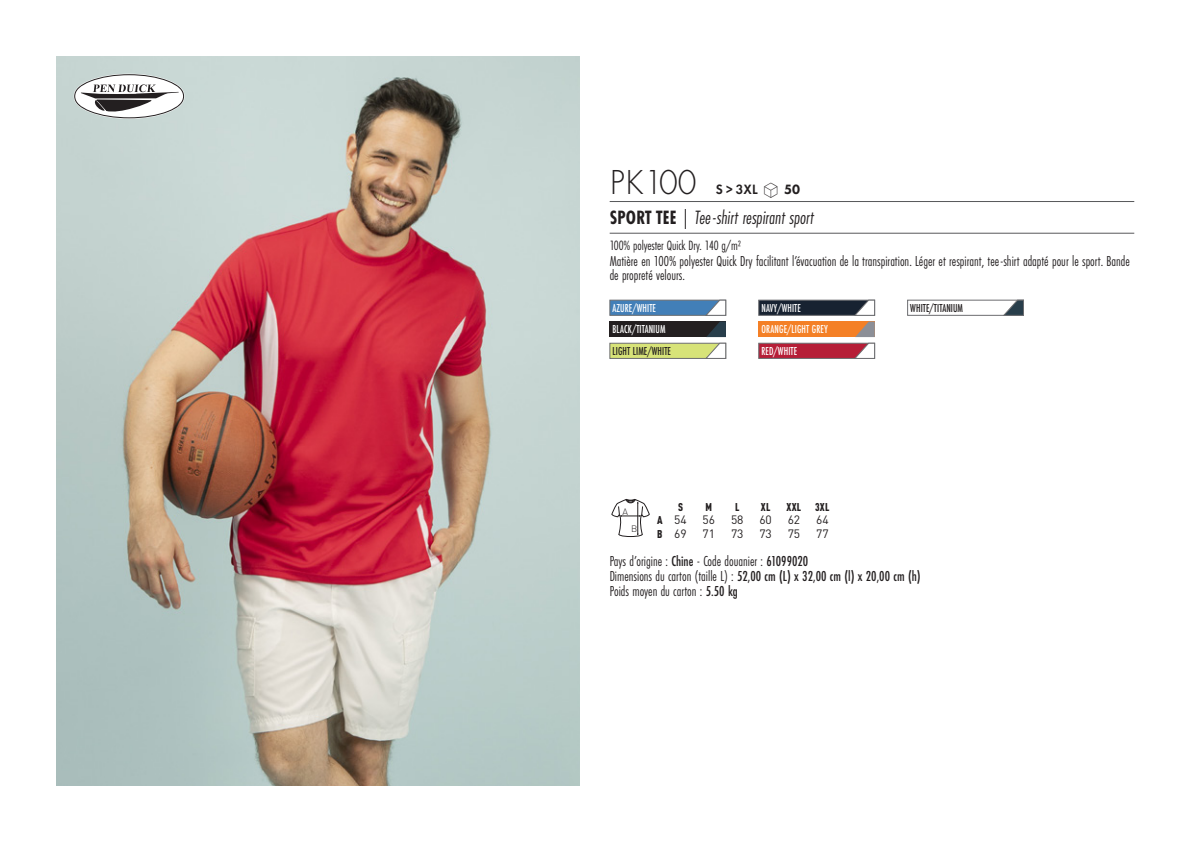
<style>
.page{position:relative;width:1191px;height:842px;background:#fff}
.page>*{position:absolute;margin:0;border:0;box-sizing:border-box;transform-origin:0 0}
.t1{font:300 36px "Futura PT";color:#231f20;scale:.95 1}
.t2{font:italic 20px "Futura PT Cond";color:#231f20;scale:.95 1}
.t3{font:15px/14px "Futura PT Cond";color:#231f20;scale:.95 1}
.t4{font:500 15px "Futura PT Cond";color:#231f20;scale:.95 1}
.grammage_2020{font:14px "Futura PT Cond";letter-spacing:-.005em;color:#231f20;scale:.95 1}
.t5{font:600 14px "Futura PT";color:#231f20;scale:.95 1}
.Coloris_nuancier{font:500 12px "Futura PT Cond";letter-spacing:.01em;color:#fff;scale:.9 1}
.Coloris_nuancier_bla{font:500 12px "Futura PT Cond";letter-spacing:.01em;color:#fff;scale:.9 1}
.Coloris_nuancier-2{font:500 12px "Futura PT Cond";letter-spacing:.01em;color:#231f20;scale:.9 1}
._88_tailles_tab_maig{font:12px "DIN Pro";color:#231f20}
._88_tailles_tab_maig-2{font:900 condensed 11.2px "DIN Pro";letter-spacing:.02em;color:#231f20;scale:.95 1}
.t6{font:300 9.2px "DIN";color:#231f20}
.s1{font-family:"Linotype Shapeshifter";font-weight:400;font-size:20px}
.s2{font-weight:800}
.s3{font-weight:700;font-style:normal}
.s4{font-weight:900;font-stretch:condensed;font-size:11.2px}
.s5{font-weight:500}
.s6{font-weight:400}
</style>
<div class="page">
<img style="left:57px;top:57px;width:522px;height:728px">
<svg style="left:74px;top:74px;width:111px;height:45px"></svg>
<div style="left:609px;top:300px;width:117px;height:15px;background:#427fb8;border:1px solid #6c6d70"></div>
<div style="left:609px;top:321px;width:117px;height:16px;background:#231f20"></div>
<svg style="left:705px;top:300px;width:21px;height:37px"></svg>
<div style="left:609px;top:343px;width:117px;height:16px;background:#d7e378;border:1px solid #6c6d70"></div>
<svg style="left:705px;top:343px;width:21px;height:16px"></svg>
<div style="left:758px;top:300px;width:116px;height:15px;background:#172231;border:1px solid #6c6d70"></div>
<div style="left:758px;top:321px;width:116px;height:16px;background:#f48026"></div>
<svg style="left:854px;top:300px;width:21px;height:37px"></svg>
<div style="left:758px;top:343px;width:116px;height:16px;background:#b61e37;border:1px solid #6c6d70"></div>
<svg style="left:854px;top:343px;width:21px;height:16px"></svg>
<div style="left:907px;top:300px;width:116px;height:15px;background:#fff;border:1px solid #6c6d70"></div>
<svg style="left:1003px;top:300px;width:21px;height:16px"></svg>
<svg style="left:611px;top:499px;width:38px;height:38px"></svg>
<hr style="left:609px;top:201px;width:525px;height:1px;background:#57585a">
<hr style="left:609px;top:233px;width:525px;height:1px;background:#57585a">
<p class="t1" style="left:610px;top:162px;width:93px">PK100</p>
<p class="t5" style="left:716px;top:181px;width:90px">S &gt; 3XL <span class="s1">S</span> <span class="s2">50</span></p>
<p class="t2" style="left:610px;top:206px;width:216px"><span class="s3">SPORT TEE</span> | Tee-shirt respirant sport</p>
<p class="grammage_2020" style="left:609px;top:238px;width:140px">100% polyester Quick Dry. 140 g/m2</p>
<p class="t3" style="left:609px;top:254px;width:549px">Matière en 100% polyester Quick Dry facilitant l’évacuation de la transpiration. Léger et respirant, tee-shirt adapté pour le sport. Bande de propreté velours.</p>
<p class="Coloris_nuancier" style="left:612px;top:301px;width:50px">AZURE/WHITE</p>
<p class="Coloris_nuancier_bla" style="left:612px;top:322px;width:60px">BLACK/TITANIUM</p>
<p class="Coloris_nuancier-2" style="left:612px;top:344px;width:66px">LIGHT LIME/WHITE</p>
<p class="Coloris_nuancier" style="left:761px;top:301px;width:45px">NAVY/WHITE</p>
<p class="Coloris_nuancier_bla" style="left:761px;top:322px;width:75px">ORANGE/LIGHT GREY</p>
<p class="Coloris_nuancier" style="left:761px;top:344px;width:41px">RED/WHITE</p>
<p class="t6" style="left:622px;top:506px;width:7px">A</p>
<p class="t6" style="left:631px;top:523px;width:8px">B</p>
<p class="_88_tailles_tab_maig-2" style="left:678px;top:498px;width:7px">S</p>
<p class="_88_tailles_tab_maig-2" style="left:705px;top:498px;width:8px">M</p>
<p class="_88_tailles_tab_maig-2" style="left:735px;top:498px;width:6px">L</p>
<p class="_88_tailles_tab_maig-2" style="left:761px;top:498px;width:12px">XL</p>
<p class="_88_tailles_tab_maig-2" style="left:786px;top:498px;width:46px">XXL 3XL</p>
<p class="_88_tailles_tab_maig" style="left:657px;top:510px;width:31px"><span class="s4">A</span> 54</p>
<p class="_88_tailles_tab_maig" style="left:702px;top:510px;width:14px">56</p>
<p class="_88_tailles_tab_maig" style="left:731px;top:510px;width:14px">58</p>
<p class="_88_tailles_tab_maig" style="left:759px;top:510px;width:14px">60</p>
<p class="_88_tailles_tab_maig" style="left:787px;top:510px;width:14px">62</p>
<p class="_88_tailles_tab_maig" style="left:816px;top:510px;width:14px">64</p>
<p class="_88_tailles_tab_maig" style="left:657px;top:524px;width:31px"><span class="s4">B</span> 69</p>
<p class="_88_tailles_tab_maig" style="left:702px;top:524px;width:14px">71</p>
<p class="_88_tailles_tab_maig" style="left:731px;top:524px;width:14px">73</p>
<p class="_88_tailles_tab_maig" style="left:759px;top:524px;width:14px">73</p>
<p class="_88_tailles_tab_maig" style="left:787px;top:524px;width:14px">75</p>
<p class="_88_tailles_tab_maig" style="left:816px;top:524px;width:14px">77</p>
<p class="Coloris_nuancier-2" style="left:910px;top:301px;width:60px">WHITE/TITANIUM</p>
<p class="t3" style="left:609px;top:554px;width:211px">Pays d’origine : <span class="s5">Chine</span> - Code douanier : <span class="s5">61099020</span></p>
<p class="t4" style="left:609px;top:567px;width:329px"><span class="s6">Dimensions du carton (taille L) :</span> 52,00 cm (L) x 32,00 cm (l) x 20,00 cm (h)</p>
<p class="t3" style="left:609px;top:584px;width:136px">Poids moyen du carton : <span class="s5">5.50 kg</span></p>
</div>
